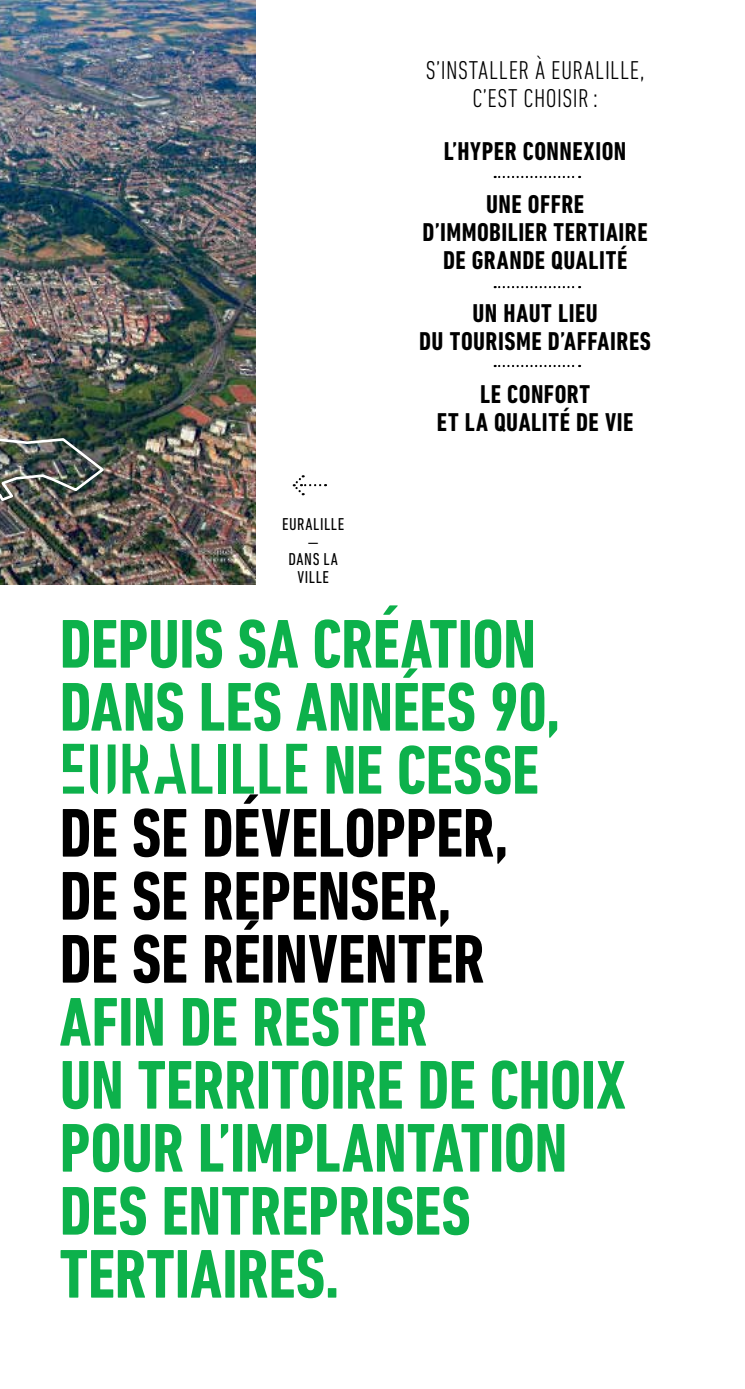
<style>
.page{position:relative;width:745px;height:1389px;background:#fff}
.page>*{position:absolute;margin:0;border:0;box-sizing:border-box;transform-origin:0 0}
.t1{font:700 condensed 70px/63px "DIN Next LT Pro";letter-spacing:-.005em;color:#0db14b}
.t2{font:700 condensed 70px/63px "DIN Next LT Pro";letter-spacing:-.01em;color:#000}
.t3{font:70px "EURALILLEDIN";letter-spacing:-.005em;color:#0db14b}
.t4{font:700 condensed 26.25px/28px "DIN Next LT Pro";letter-spacing:.02em;color:#000;text-align:center}
.t5{font:300 condensed 26.25px/28px "DIN Next LT Pro";letter-spacing:.025em;color:#000;text-align:center}
.t6{font:condensed 17.5px/17.5px "DIN Next LT Pro";letter-spacing:.035em;color:#000;text-align:center}
.s1{font-family:"DIN Next LT Pro";font-weight:700;font-stretch:condensed}
</style>
<div class="page">
<img style="left:0;top:0;width:255px;height:584px">
<img style="left:0;top:343px;width:107px;height:164px">
<svg style="left:292px;top:475px;width:34px;height:20px"></svg>
<svg style="left:494px;top:176px;width:85px;height:2px"></svg>
<svg style="left:494px;top:286px;width:85px;height:2px"></svg>
<svg style="left:494px;top:365px;width:85px;height:2px"></svg>
<p class="t6" style="left:282px;top:515px;width:64px">EURALILLE —<br>DANS LA<br>VILLE</p>
<p class="t5" style="left:425px;top:56px;width:220px">S’INSTALLER À EURALILLE,<br>C’EST CHOISIR :</p>
<p class="t4" style="left:443px;top:125px;width:184px;line-height:52.9px">L’HYPER CONNEXION<br>UNE OFFRE</p>
<p class="t4" style="left:422px;top:218px;width:226px">D’IMMOBILIER TERTIAIRE<br>DE GRANDE QUALITÉ</p>
<p class="t4" style="left:419px;top:299px;width:233px">UN HAUT LIEU<br>DU TOURISME D’AFFAIRES</p>
<p class="t4" style="left:436px;top:380px;width:198px">LE CONFORT<br>ET LA QUALITÉ DE VIE</p>
<h1 class="t1" style="left:60px;top:612px;width:502px">DEPUIS SA CRÉATION<br>DANS LES ANNÉES 90,</h1>
<h1 class="t3" style="left:60px;top:726px;width:480px">EURALILLE <span class="s1">NE CESSE</span></h1>
<h1 class="t2" style="left:60px;top:801px;width:450px">DE SE DÉVELOPPER,<br>DE SE REPENSER,<br>DE SE RÉINVENTER</h1>
<h1 class="t1" style="left:60px;top:990px;width:567px">AFIN DE RESTER<br>UN TERRITOIRE DE CHOIX<br>POUR L’IMPLANTATION<br>DES ENTREPRISES<br>TERTIAIRES.</h1>
</div>
